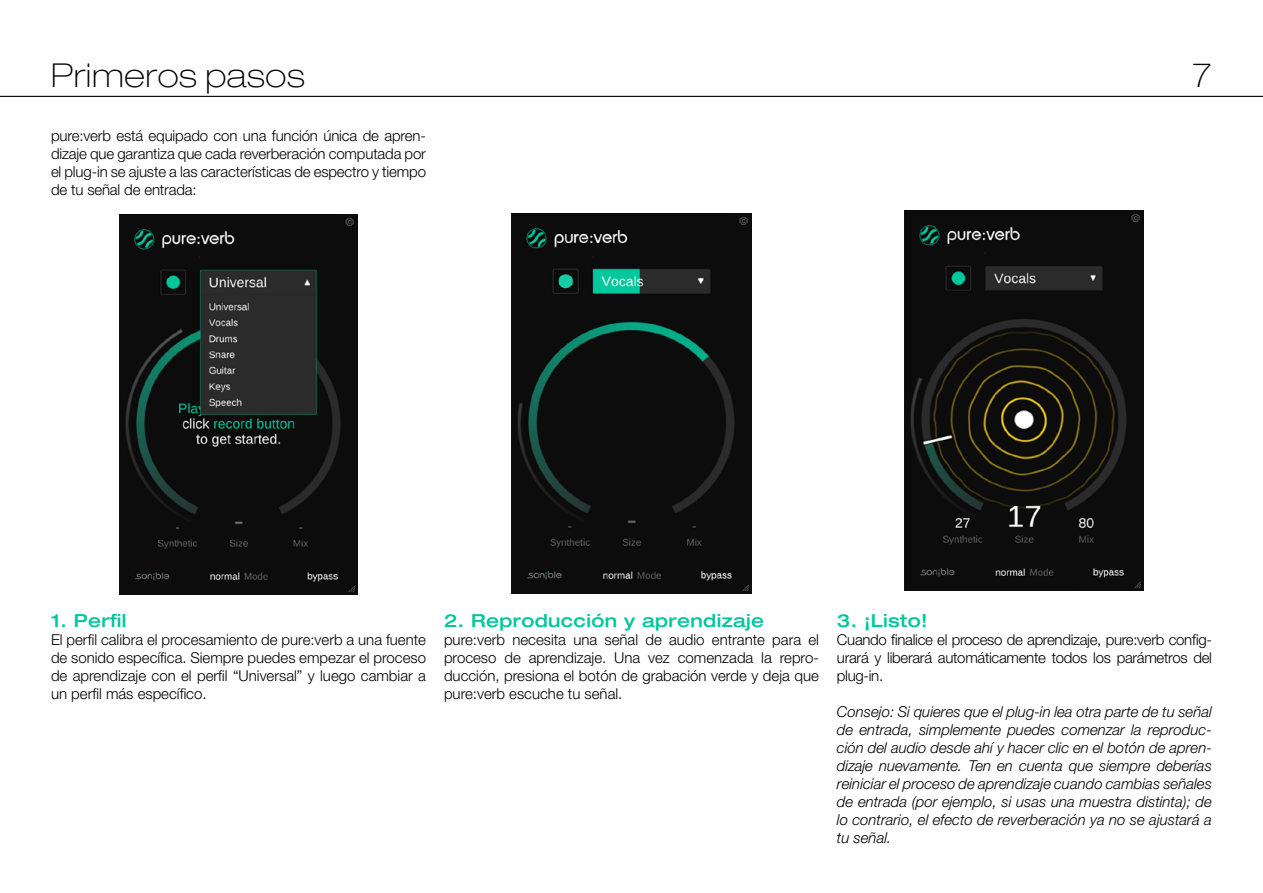
<style>
.page{position:relative;width:1263px;height:893px;background:#fff}
.page>*{position:absolute;margin:0;border:0;box-sizing:border-box;transform-origin:0 0}
.t1{font:100 expanded 33px "Helvetica Neue LT Pro";letter-spacing:.02em;color:#000}
.t2{font:500 expanded 18px "Helvetica Neue LT Pro";letter-spacing:.02em;color:#00c79c}
.t3{font:300 15px/18px "Helvetica Neue LT Pro";letter-spacing:-.01em;color:#000;text-align:justify}
.t4{font:italic 300 15px/18px "Helvetica Neue LT Pro";color:#000;text-align:justify}
</style>
<div class="page">
<hr style="left:0;top:96px;width:1263px;height:1px;background:#000">
<img style="left:119px;top:215px;width:239px;height:379px">
<img style="left:512px;top:213px;width:239px;height:380px">
<img style="left:904px;top:211px;width:239px;height:379px">
<h1 class="t1" style="left:51px;top:56px;width:255px">Primeros pasos</h1>
<h1 class="t1" style="left:1192px;top:56px;width:21px">7</h1>
<p class="t3" style="left:51px;top:126px;width:376px">pure:verb está equipado con una función única de apren&shy;dizaje que garantiza que cada reverberación computada por el plug-in se ajuste a las características de espectro y tiempo de tu señal de entrada:</p>
<p class="t2" style="left:51px;top:609px;width:77px">1. Perfil</p>
<p class="t3" style="left:51px;top:630px;width:376px">El perfil calibra el procesamiento de pure:verb a una fuente de sonido específica. Siempre puedes empezar el proceso de aprendizaje con el perfil “Universal” y luego cambiar a un perfil más específico.</p>
<p class="t2" style="left:444px;top:609px;width:322px">2. Reproducción y aprendizaje</p>
<p class="t3" style="left:444px;top:630px;width:376px">pure:verb necesita una señal de audio entrante para el proceso de aprendizaje. Una vez comenzada la repro&shy;ducción, presiona el botón de grabación verde y deja que pure:verb escuche tu señal.</p>
<p class="t2" style="left:837px;top:609px;width:92px">3. ¡Listo!</p>
<p class="t3" style="left:837px;top:630px;width:376px">Cuando finalice el proceso de aprendizaje, pure:verb config&shy;urará y liberará automáticamente todos los parámetros del plug-in.</p>
<p class="t4" style="left:837px;top:702px;width:376px">Consejo: Si quieres que el plug-in lea otra parte de tu señal de entrada, simplemente puedes comenzar la reproduc&shy;ción del audio desde ahí y hacer clic en el botón de apren&shy;dizaje nuevamente. Ten en cuenta que siempre deberías reiniciar el proceso de aprendizaje cuando cambias señales de entrada (por ejemplo, si usas una muestra distinta); de lo contrario, el efecto de reverberación ya no se ajustará a tu señal.</p>
</div>
